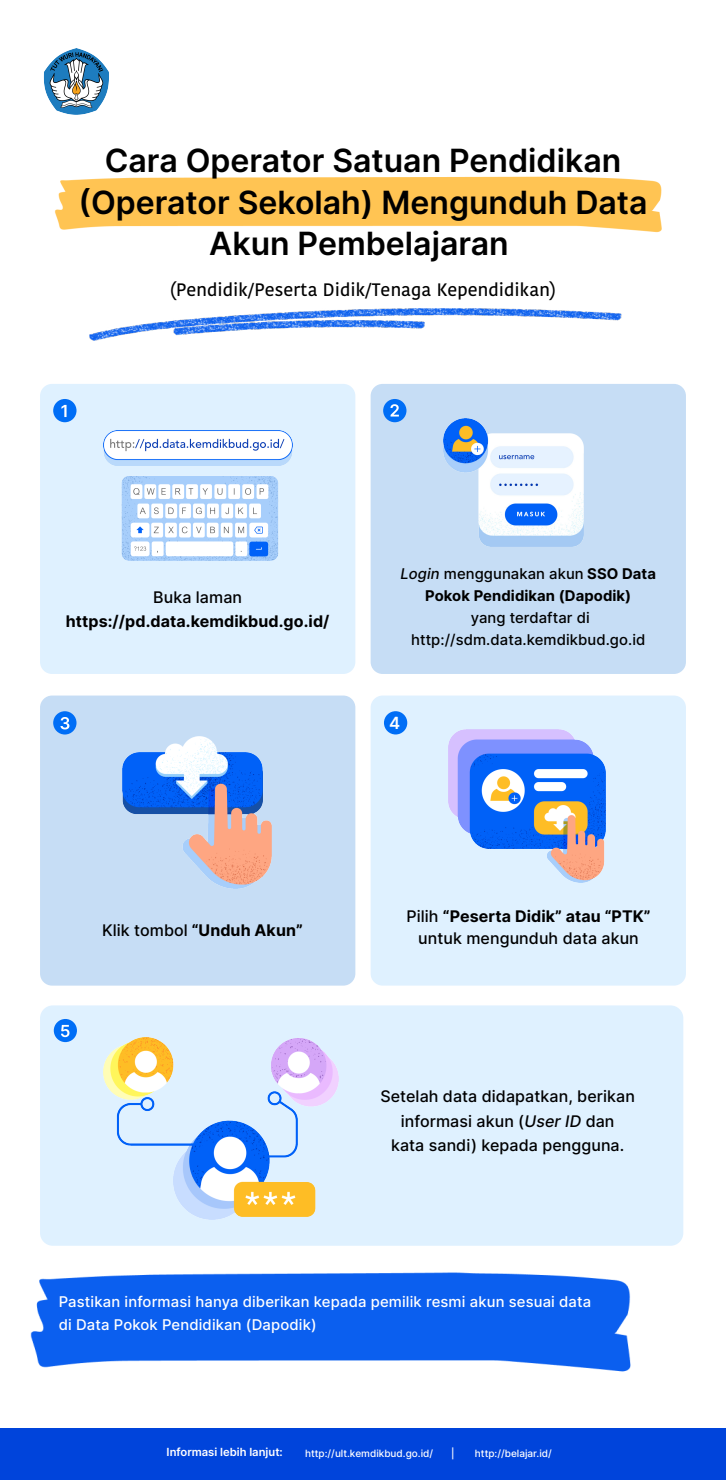
<style>
.page{position:relative;width:726px;height:1480px;background:#fff}
.page>*{position:absolute;margin:0;border:0;box-sizing:border-box;transform-origin:0 0}
.t1{font:600 32px/41.6px "Inter";color:#000;text-align:center}
.t2{font:500 18px "Kohinoor Devanagari";letter-spacing:.005em;color:#000}
.t3{font:600 16.72px "Inter";color:#fff}
.t4{font:500 16px/24.4px "Inter";letter-spacing:.005em;color:#000;text-align:center}
.t5{font:700 16px "Inter";letter-spacing:.005em;color:#000}
.t6{font:500 14.8px/23.2px "Inter";letter-spacing:.01em;color:#fff}
.t7{font:700 14.8px/22px "Inter";letter-spacing:.005em;color:#000;text-align:center}
.t8{font:500 14.8px/22px "Inter";letter-spacing:.005em;color:#000;text-align:center}
.t9{font:600 11.2px "Inter";color:#fff}
.t10{font:500 10px "Inter";color:#fff}
.s1{font-weight:500;font-style:italic}
.s2{font-weight:500}
.s3{font-weight:700}
.s4{font-style:italic}
</style>
<div class="page">
<div style="left:40px;top:696px;width:315px;height:290px;background:#c6ddf5;border-radius:12px"></div>
<div style="left:40px;top:1005px;width:643px;height:241px;background:#dff1ff;border-radius:13px"></div>
<div style="left:370px;top:696px;width:315px;height:290px;background:#dff1ff;border-radius:12px"></div>
<div style="left:40px;top:384px;width:315px;height:290px;background:#dff1ff;border-radius:12px"></div>
<div style="left:370px;top:384px;width:315px;height:290px;background:#c6ddf5;border-radius:12px"></div>
<img style="left:448px;top:730px;width:157px;height:153px">
<img style="left:30px;top:1272px;width:601px;height:100px">
<img style="left:54px;top:176px;width:608px;height:57px">
<div style="left:53px;top:399px;width:23px;height:23px;background:#006ef6;border-radius:50%"></div>
<svg style="left:61px;top:405px;width:5px;height:12px"></svg>
<div style="left:383px;top:399px;width:23px;height:23px;background:#006ef6;border-radius:50%"></div>
<svg style="left:390px;top:404px;width:8px;height:13px"></svg>
<div style="left:53px;top:711px;width:23px;height:24px;background:#006ef6;border-radius:50%"></div>
<svg style="left:60px;top:717px;width:9px;height:12px"></svg>
<div style="left:384px;top:711px;width:23px;height:23px;background:#006ef6;border-radius:50%"></div>
<div style="left:54px;top:1019px;width:23px;height:23px;background:#006ef6;border-radius:50%"></div>
<svg style="left:61px;top:1025px;width:8px;height:12px"></svg>
<div style="left:0;top:1428px;width:725px;height:52px;background:#0044db"></div>
<img style="left:43px;top:48px;width:66px;height:67px">
<img style="left:89px;top:309px;width:532px;height:32px">
<img style="left:103px;top:431px;width:189px;height:130px">
<img style="left:443px;top:419px;width:140px;height:127px">
<img style="left:123px;top:736px;width:148px;height:153px">
<img style="left:103px;top:1037px;width:235px;height:182px">
<h1 class="t1" style="left:78px;top:139px;width:570px">Cara Operator Satuan Pendidikan (Operator Sekolah) Mengunduh Data<br>Akun Pembelajaran</h1>
<p class="t2" style="left:170px;top:279px;width:387px">(Pendidik/Peserta Didik/Tenaga Kependidikan)</p>
<p class="t4" style="left:153px;top:585px;width:90px">Buka laman</p>
<p class="t5" style="left:66px;top:609px;width:265px">https://pd.data.kemdikbud.go.id/</p>
<p class="t7" style="left:400px;top:563px;width:257px"><span class="s1">Login</span> <span class="s2">menggunakan akun</span> SSO Data<br>Pokok Pendidikan (Dapodik)</p>
<p class="t8" style="left:411px;top:607px;width:236px">yang terdaftar di http://sdm.data.kemdikbud.go.id</p>
<p class="t3" style="left:389px;top:711px;width:13px">4</p>
<p class="t5" style="left:102px;top:919px;width:202px"><span class="s2">Klik tombol</span> “Unduh Akun”</p>
<p class="t4" style="left:406px;top:904px;width:246px;line-height:22.4px">Pilih <span class="s3">“Peserta Didik” atau “PTK” </span>untuk mengunduh data akun</p>
<p class="t4" style="left:380px;top:1084px;width:256px">Setelah data didapatkan, berikan informasi akun (<span class="s4">User ID</span> dan<br>kata sandi) kepada pengguna.</p>
<p class="t6" style="left:59px;top:1290px;width:533px">Pastikan informasi hanya diberikan kepada pemilik resmi akun sesuai data di Data Pokok Pendidikan (Dapodik)</p>
<p class="t9" style="left:166px;top:1444px;width:118px">Informasi lebih lanjut:</p>
<p class="t10" style="left:305px;top:1446px;width:129px">http://ult.kemdikbud.go.id/</p>
<p class="t10" style="left:451px;top:1446px;width:5px">|</p>
<p class="t10" style="left:474px;top:1446px;width:78px">http://belajar.id/</p>
</div>
